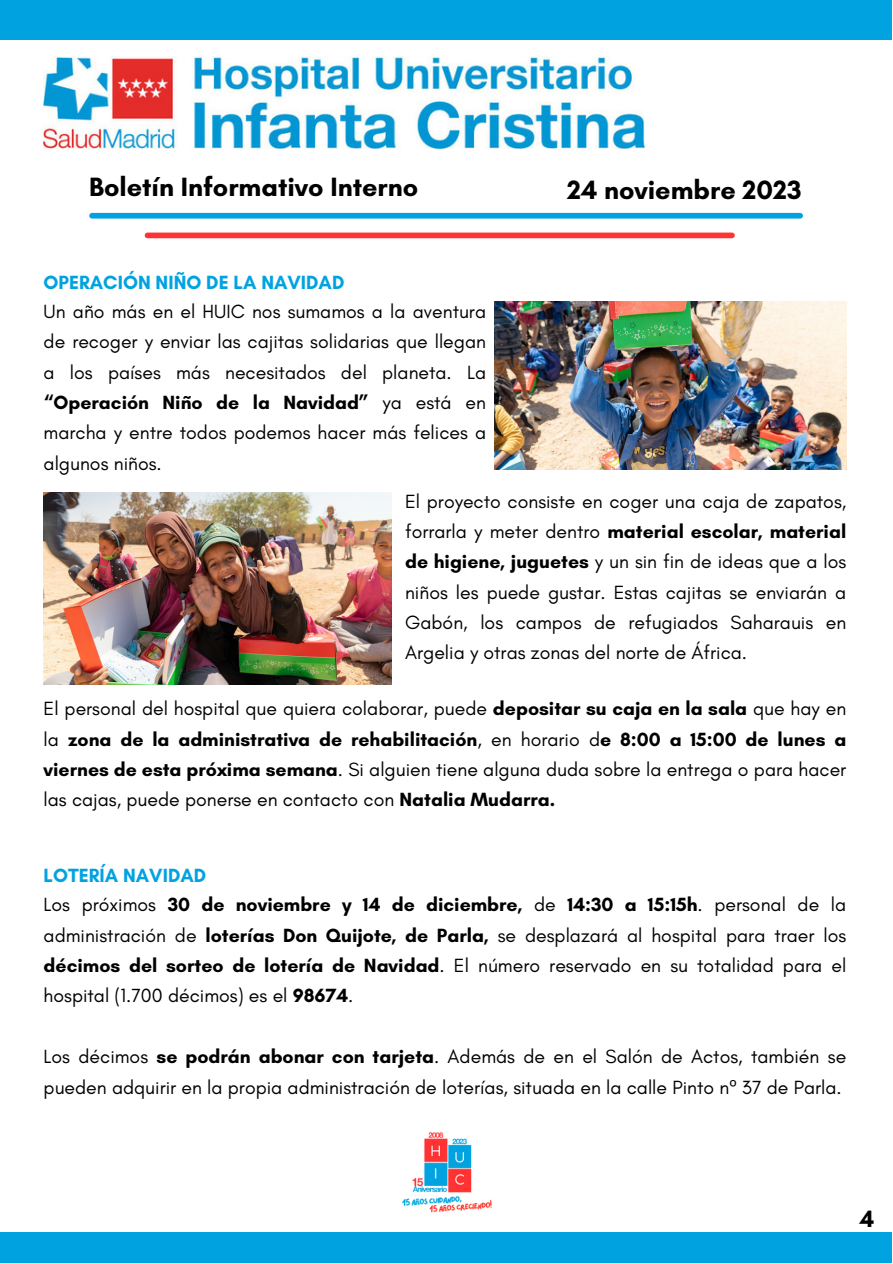
<style>
.page{position:relative;width:893px;height:1264px;background:#fff}
.page>*{position:absolute;margin:0;border:0;box-sizing:border-box;transform-origin:0 0}
.t1{font:700 27px "Glacial Indifference";color:#000}
.t2{font:700 24px "Glacial Indifference";color:#000}
.t3{font:19.5px/30.3px "Glacial Indifference";color:#000;text-align:justify}
.t4{font:700 19.5px "Glacial Indifference";color:#00a3e0}
.s1{font-weight:700}
.s2{font-family:"Noto Sans"}
</style>
<div class="page">
<img style="left:44px;top:56px;width:600px;height:92px">
<div style="left:0;top:0;width:891px;height:39px;background:#00a3e0"></div>
<div style="left:92px;top:213px;width:708px;height:5px;background:#00a3e0"></div>
<div style="left:147px;top:232px;width:585px;height:6px;background:#f33"></div>
<div style="left:0;top:1232px;width:891px;height:30px;background:#00a3e0"></div>
<img style="left:494px;top:301px;width:352px;height:168px">
<img style="left:44px;top:493px;width:347px;height:191px">
<img style="left:402px;top:1132px;width:90px;height:81px">
<p class="t1" style="left:89px;top:170px;width:330px">Boletín Informativo Interno</p>
<p class="t1" style="left:567px;top:173px;width:236px">24 noviembre 2023</p>
<p class="t4" style="left:44px;top:270px;width:302px">OPERACIÓN NIÑO DE LA NAVIDAD</p>
<p class="t3" style="left:44px;top:296px;width:444px">Un año más en el HUIC nos sumamos a la aventura de recoger y enviar las cajitas solidarias que llegan a los países más necesitados del planeta. La <span class="s1">“Operación Niño de la Navidad”</span> ya está en marcha y entre todos podemos hacer más felices a algunos niños.</p>
<p class="t3" style="left:405px;top:485px;width:442px">El proyecto consiste en coger una caja de zapatos, forrarla y meter dentro <span class="s1">material escolar, material de higiene, juguetes</span> y un sin fin de ideas que a los niños les puede gustar. Estas cajitas se enviarán a Gabón, los campos de refugiados Saharauis en Argelia y otras zonas del norte de África.</p>
<p class="t3" style="left:44px;top:693px;width:804px">El personal del hospital que quiera colaborar, puede <span class="s1">depositar su caja en la sala</span> que hay en la <span class="s1">zona de la administrativa de rehabilitación</span>, en horario d<span class="s1">e 8:00 a 15:00 de lunes a viernes de esta próxima semana</span>. Si alguien tiene alguna duda sobre la entrega o para hacer las cajas, puede ponerse en contacto con <span class="s1">Natalia Mudarra.</span></p>
<p class="t4" style="left:44px;top:863px;width:164px">LOTERÍA NAVIDAD</p>
<p class="t3" style="left:44px;top:889px;width:804px">Los próximos <span class="s1">30 de noviembre y 14 de diciembre,</span> de <span class="s1">14:30 a 15:15h</span>. personal de la administración de <span class="s1">loterías Don Quijote, de Parla,</span> se desplazará al hospital para traer los <span class="s1">décimos del sorteo de lotería de Navidad</span>. El número reservado en su totalidad para el hospital (1.700 décimos) es el <span class="s1">98674</span>.</p>
<p class="t3" style="left:44px;top:1041px;width:804px">Los décimos <span class="s1">se podrán abonar con tarjeta</span>. Además de en el Salón de Actos, también se pueden adquirir en la propia administración de loterías, situada en la calle Pinto n<span class="s2">º</span> 37 de Parla.</p>
<p class="t2" style="left:859px;top:1203px;width:16px">4</p>
</div>
